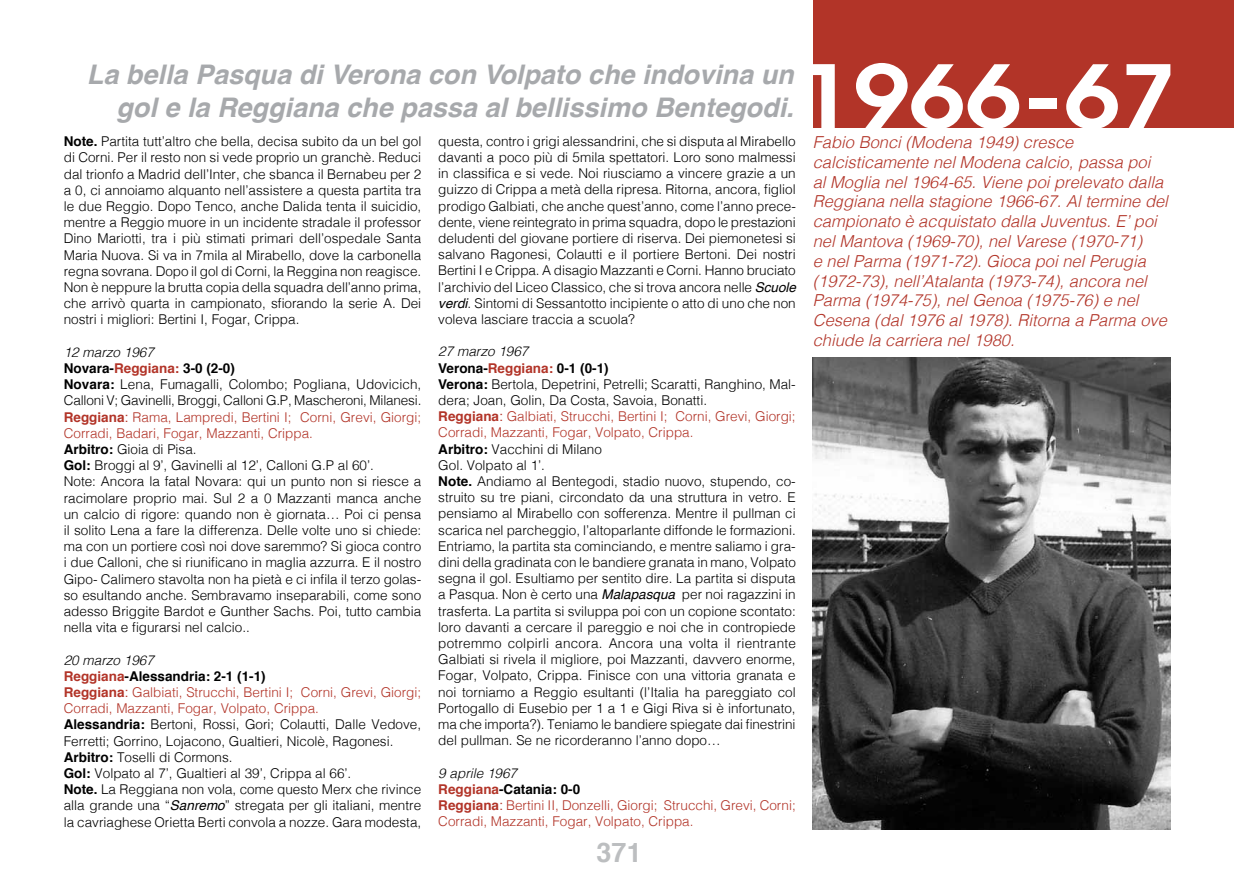
<style>
.page{position:relative;width:1234px;height:893px;background:#fff}
.page>*{position:absolute;margin:0;border:0;box-sizing:border-box;transform-origin:0 0}
.t1{font:600 86.55px "Avant Garde";letter-spacing:-.005em;color:#fff;scale:1.16 1}
.t2{font:italic 700 27px/32.4px "Helvetica";color:#a7a9ac;text-align:right}
.t3{font:700 27px "Helvetica";color:#bcbec0}
.t4{font:italic 300 16.5px/19.8px "Helvetica";color:#b23428}
.t5{font:300 13.5px/16.2px "Helvetica";color:#000}
.t6{font:300 13.5px/16.2px "Helvetica";color:#b23428}
.s1{font-weight:700}
.s2{font-style:italic}
.s3{font-weight:700;color:#b23428}
.s4{font-weight:400;color:#b23428}
.s5{color:#b23428}
.s6{font-weight:400;font-style:italic}
.s7{font-style:italic;color:#000}
.s8{font-weight:700;color:#000}
.s9{font-weight:400}
</style>
<div class="page">
<div style="left:812px;top:0;width:421px;height:128px;background:#b23428"></div>
<img style="left:812px;top:357px;width:357px;height:472px">
<h2 class="t2" style="left:87px;top:59px;width:708px">La bella Pasqua di Verona con Volpato che indovina un gol e la Reggiana che passa al bellissimo Bentegodi.</h2>
<p class="t5" style="left:64px;top:132px;width:359px"><span class="s1">Note.</span> Partita tutt’altro che bella, decisa subito da un bel gol</p>
<p class="t5" style="left:64px;top:149px;width:359px;text-align:justify">di Corni. Per il resto non si vede proprio un granchè. Reduci dal trionfo a Madrid dell’Inter, che sbanca il Bernabeu per 2 a 0, ci annoiamo alquanto nell’assistere a questa partita tra le due Reggio. Dopo Tenco, anche Dalida tenta il suicidio, mentre a Reggio muore in un incidente stradale il professor Dino Mariotti, tra i più stimati primari dell’ospedale Santa Maria Nuova. Si va in 7mila al Mirabello, dove la carbonella regna sovrana. Dopo il gol di Corni, la Reggina non reagisce.<br>Non è neppure la brutta copia della squadra dell’anno prima, che arrivò quarta in campionato, sfiorando la serie A. Dei nostri i migliori: Bertini I, Fogar, Crippa.</p>
<p class="t5" style="left:64px;top:343px;width:359px"><span class="s2">12 marzo 1967<br></span><span class="s1">Novara-</span><span class="s3">Reggiana:</span> <span class="s1">3-0 (2-0)<br>Novara:</span> Lena, Fumagalli, Colombo; Pogliana, Udovicich, Calloni V; Gavinelli, Broggi, Calloni G.P, Mascheroni, Milanesi.<br><span class="s3">Reggiana</span><span class="s4">:</span> <span class="s5">Rama, Lampredi, Bertini I; Corni, Grevi, Giorgi; Corradi, Badari, Fogar, Mazzanti, Crippa.<br></span><span class="s1">Arbitro:</span> Gioia di Pisa.<br><span class="s1">Gol:</span> Broggi al 9’, Gavinelli al 12’, Calloni G.P al 60’.<br>Note: Ancora la fatal Novara: qui un punto non si riesce a racimolare proprio mai. Sul 2 a 0 Mazzanti manca anche un calcio di rigore: quando non è giornata… Poi ci pensa il solito Lena a fare la differenza. Delle volte uno si chiede: ma con un portiere così noi dove saremmo? Si gioca contro i due Calloni, che si riunificano in maglia azzurra. E il nostro Gipo- Calimero stavolta non ha pietà e ci infila il terzo golas&shy;so esultando anche. Sembravamo inseparabili, come sono adesso Briggite Bardot e Gunther Sachs. Poi, tutto cambia nella vita e figurarsi nel calcio..</p>
<p class="t5" style="left:64px;top:651px;width:359px"><span class="s2">20 marzo 1967<br></span><span class="s3">Reggiana</span><span class="s1">-Alessandria: 2-1 (1-1)<br></span><span class="s3">Reggiana</span><span class="s4">:</span> <span class="s5">Galbiati, Strucchi, Bertini I; Corni, Grevi, Giorgi; Corradi, Mazzanti, Fogar, Volpato, Crippa.<br></span><span class="s1">Alessandria:</span> Bertoni, Rossi, Gori; Colautti, Dalle Vedove, Ferretti; Gorrino, Lojacono, Gualtieri, Nicolè, Ragonesi.<br><span class="s1">Arbitro:</span> Toselli di Cormons.<br><span class="s1">Gol:</span> Volpato al 7’, Gualtieri al 39’, Crippa al 66’.<br><span class="s1">Note.</span> La Reggiana non vola, come questo Merx che rivince alla grande una “<span class="s6">Sanremo</span>” stregata per gli italiani, mentre la cavriaghese Orietta Berti convola a nozze. Gara modesta,</p>
<p class="t5" style="left:438px;top:132px;width:359px;text-align:justify">questa, contro i grigi alessandrini, che si disputa al Mirabello davanti a poco più di 5mila spettatori. Loro sono malmessi in classifica e si vede. Noi riusciamo a vincere grazie a un guizzo di Crippa a metà della ripresa. Ritorna, ancora, figliol prodigo Galbiati, che anche quest’anno, come l’anno prece&shy;dente, viene reintegrato in prima squadra, dopo le prestazioni deludenti del giovane portiere di riserva. Dei piemonetesi si salvano Ragonesi, Colautti e il portiere Bertoni. Dei nostri Bertini I e Crippa. A disagio Mazzanti e Corni. Hanno bruciato l’archivio del Liceo Classico, che si trova ancora nelle <span class="s6">Scuole verdi</span>. Sintomi di Sessantotto incipiente o atto di uno che non voleva lasciare traccia a scuola?</p>
<p class="t5" style="left:438px;top:342px;width:359px"><span class="s2">27 marzo 1967<br></span><span class="s1">Verona-</span><span class="s3">Reggiana:</span> <span class="s1">0-1 (0-1)<br>Verona:</span> Bertola, Depetrini, Petrelli; Scaratti, Ranghino, Mal&shy;dera; Joan, Golin, Da Costa, Savoia, Bonatti.<br><span class="s3">Reggiana</span><span class="s4">:</span> <span class="s5">Galbiati, Strucchi, Bertini I; Corni, Grevi, Giorgi; Corradi, Mazzanti, Fogar, Volpato, Crippa.<br></span><span class="s1">Arbitro:</span> Vacchini di Milano<br>Gol. Volpato al 1’.<br><span class="s1">Note.</span> Andiamo al Bentegodi, stadio nuovo, stupendo, co&shy;struito su tre piani, circondato da una struttura in vetro. E pensiamo al Mirabello con sofferenza. Mentre il pullman ci scarica nel parcheggio, l’altoparlante diffonde le formazioni.<br>Entriamo, la partita sta cominciando, e mentre saliamo i gra&shy;dini della gradinata con le bandiere granata in mano, Volpato segna il gol. Esultiamo per sentito dire. La partita si disputa a Pasqua. Non è certo una <span class="s6">Malapasqua</span> per noi ragazzini in trasferta. La partita si sviluppa poi con un copione scontato: loro davanti a cercare il pareggio e noi che in contropiede potremmo colpirli ancora. Ancora una volta il rientrante Galbiati si rivela il migliore, poi Mazzanti, davvero enorme, Fogar, Volpato, Crippa. Finisce con una vittoria granata e noi torniamo a Reggio esultanti (l’Italia ha pareggiato col Portogallo di Eusebio per 1 a 1 e Gigi Riva si è infortunato, ma che importa?). Teniamo le bandiere spiegate dai finestrini del pullman. Se ne ricorderanno l’anno dopo…</p>
<p class="t6" style="left:438px;top:764px;width:359px"><span class="s7">9 aprile 1967<br></span><span class="s1">Reggiana</span><span class="s8">-Catania: 0-0<br></span><span class="s1">Reggiana</span><span class="s9">:</span> Bertini II, Donzelli, Giorgi; Strucchi, Grevi, Corni; Corradi, Mazzanti, Fogar, Volpato, Crippa.</p>
<h2 class="t3" style="left:596px;top:831px;width:47px">371</h2>
<h1 class="t1" style="left:798px;top:40px;width:327px">1966-67</h1>
<p class="t4" style="left:812px;top:131px;width:356px">Fabio Bonci (Modena 1949) cresce calcisticamente nel Modena calcio, passa poi<br>al Moglia nel 1964-65. Viene poi prelevato dalla Reggiana nella stagione 1966-67. Al termine del campionato è acquistato dalla Juventus. E’ poi nel Mantova (1969-70), nel Varese (1970-71)<br>e nel Parma (1971-72). Gioca poi nel Perugia (1972-73), nell’Atalanta (1973-74), ancora nel Parma (1974-75), nel Genoa (1975-76) e nel Cesena (dal 1976 al 1978). Ritorna a Parma ove chiude la carriera nel 1980.</p>
</div>
